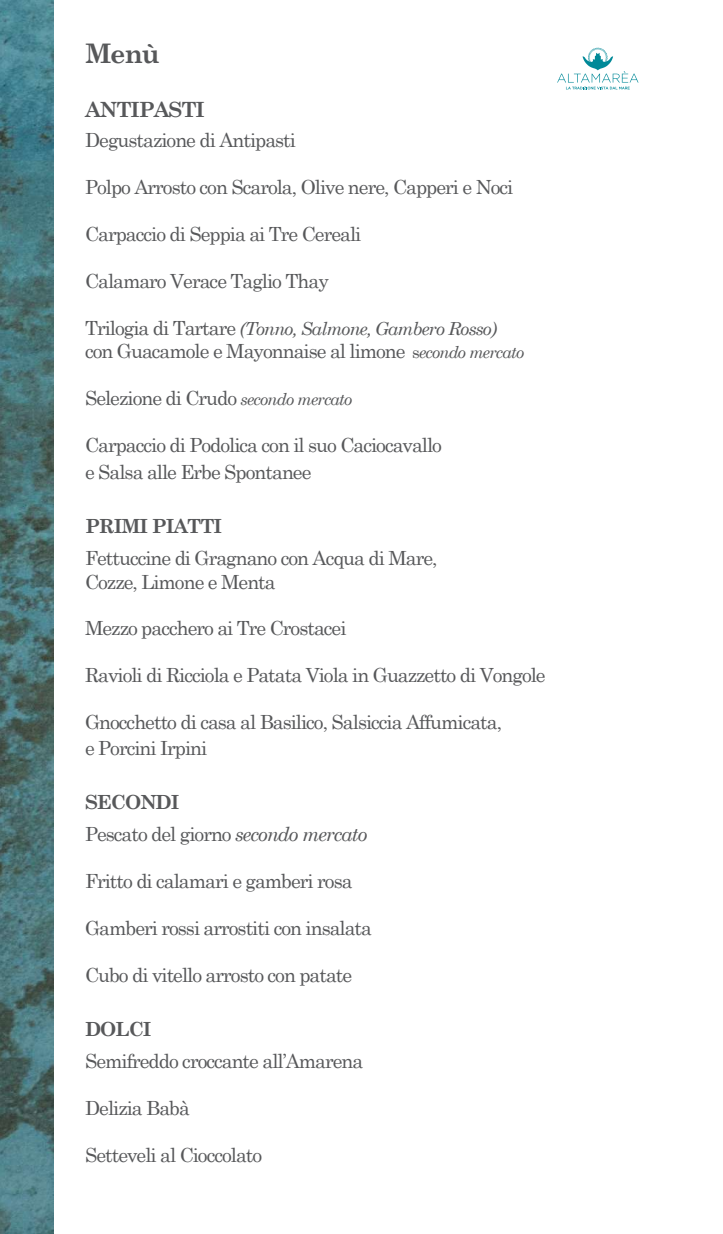
<style>
.page{position:relative;width:723px;height:1234px;background:#fff}
.page>*{position:absolute;margin:0;border:0;box-sizing:border-box;transform-origin:0 0}
.t1{font:700 27px "Century Schoolbook";color:#57585a}
.t2{font:700 21px "Century Schoolbook";letter-spacing:-.05em;color:#57585a}
.t3{font:19.5px/27px "Century Schoolbook";letter-spacing:-.05em;color:#57585a}
.t4{font:700 19.5px "Century Schoolbook";letter-spacing:-.05em;color:#57585a}
.t5{font:italic 18px "Century Schoolbook";letter-spacing:-.05em;color:#57585a}
.s1{font-style:normal;font-size:19.5px}
.s2{font-size:16.5px}
.s3{font-style:italic;font-size:16.5px}
.s4{font-weight:700}
.s5{font-style:italic}
</style>
<div class="page">
<img style="left:0;top:0;width:53px;height:1233px">
<svg style="left:557px;top:48px;width:81px;height:41px"></svg>
<h1 class="t1" style="left:85px;top:36px;width:76px">Menù</h1>
<p class="t2" style="left:85px;top:96px;width:121px">ANTIPASTI</p>
<p class="t3" style="left:85px;top:126px;width:212px">Degustazione di Antipasti</p>
<p class="t3" style="left:85px;top:173px;width:430px">Polpo Arrosto con Scarola, Olive nere, Capperi e Noci</p>
<p class="t3" style="left:85px;top:220px;width:278px">Carpaccio di Seppia ai Tre Cereali</p>
<p class="t3" style="left:85px;top:267px;width:245px">Calamaro Verace Taglio Thay</p>
<p class="t5" style="left:85px;top:317px;width:413px"><span class="s1">Trilogia di Tartare</span> (Tonno, Salmone, Gambero Rosso)</p>
<p class="t3" style="left:85px;top:337px;width:441px">con Guacamole e Mayonnaise al limone <span class="s2">s</span><span class="s3">econdo mercato</span></p>
<p class="t3" style="left:85px;top:384px;width:269px">Selezione di Crudo <span class="s3">secondo mercato</span></p>
<p class="t3" style="left:85px;top:430px;width:358px">Carpaccio di Podolica con il suo Caciocavallo e Salsa alle Erbe Spontanee</p>
<p class="t4" style="left:85px;top:513px;width:139px">PRIMI PIATTI</p>
<p class="t3" style="left:85px;top:546px;width:354px;line-height:23.4px">Fettuccine di Gragnano con Acqua di Mare,<br>Cozze, Limone e Menta</p>
<p class="t3" style="left:85px;top:614px;width:263px">Mezzo pacchero ai Tre Crostacei</p>
<p class="t3" style="left:85px;top:661px;width:462px">Ravioli di Ricciola e Patata Viola in Guazzetto di Vongole</p>
<p class="t3" style="left:85px;top:708px;width:419px;line-height:25.5px">Gnocchetto di casa al Basilico, Salsiccia Affumicata, e Porcini Irpini</p>
<p class="t3" style="left:85px;top:784px;width:284px;line-height:32.4px"><span class="s4">SECONDI<br></span>Pescato del giorno <span class="s5">secondo mercato</span></p>
<p class="t3" style="left:85px;top:866px;width:269px">Fritto di calamari e gamberi rosa</p>
<p class="t3" style="left:85px;top:913px;width:288px">Gamberi rossi arrostiti con insalata</p>
<p class="t3" style="left:85px;top:960px;width:269px">Cubo di vitello arrosto con patate</p>
<p class="t4" style="left:85px;top:1016px;width:68px">DOLCI</p>
<p class="t3" style="left:85px;top:1046px;width:280px">Semifreddo croccante all’Amarena</p>
<p class="t3" style="left:85px;top:1093px;width:106px">Delizia Babà</p>
<p class="t3" style="left:85px;top:1140px;width:179px">Setteveli al Cioccolato</p>
</div>
